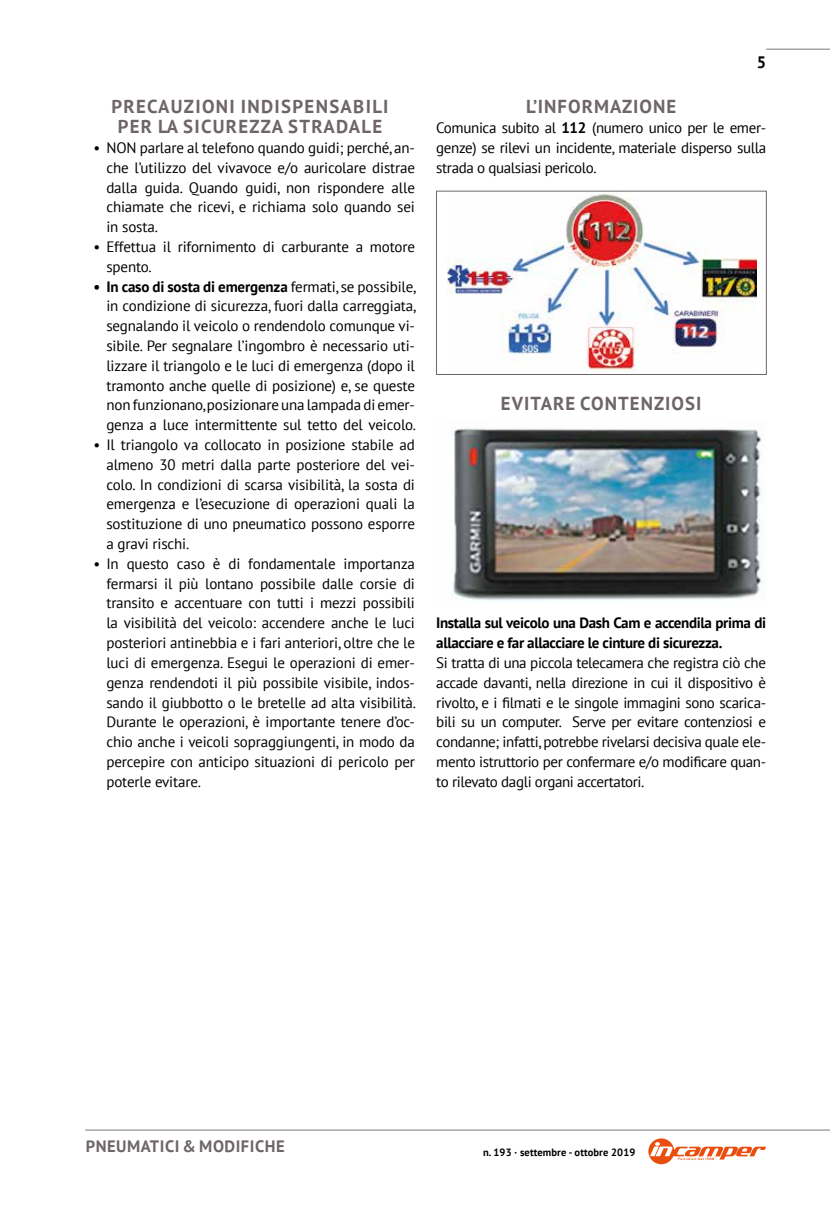
<style>
.page{position:relative;width:830px;height:1212px;background:#fff}
.page>*{position:absolute;margin:0;border:0;box-sizing:border-box;transform-origin:0 0}
.t1{font:700 18.75px/19.8px "PT Sans";letter-spacing:.07em;color:#6e6569;text-align:center}
.t2{font:700 16.5px "PT Sans";letter-spacing:.03em;color:#6e6569}
.t3{font:700 16.5px "PT Sans";color:#000}
.t4{font:15px/19.8px "PT Sans";letter-spacing:-.01em;color:#000;text-align:justify}
.t5{font:700 15px/19.8px "PT Sans";letter-spacing:-.025em;color:#000}
.t6{font:700 10.5px "PT Sans";letter-spacing:.01em;color:#000}
.s1{font-weight:700}
</style>
<div class="page">
<svg style="left:648px;top:1138px;width:26px;height:26px"></svg>
<svg style="left:649px;top:1142px;width:116px;height:18px"></svg>
<hr style="left:85px;top:1129px;width:744px;height:1px;background:#878787">
<hr style="left:765px;top:49px;width:64px;height:1px;background:#878787">
<img style="left:447px;top:194px;width:309px;height:179px">
<div style="left:436px;top:191px;width:330px;height:184px;border:1px solid #6e6569"></div>
<img style="left:452px;top:428px;width:311px;height:172px">
<p class="t1" style="left:111px;top:97px;width:278px">PRECAUZIONI INDISPENSABILI<br>PER LA SICUREZZA STRADALE</p>
<p class="t4" style="left:106px;top:137px;width:310px;text-indent:-13px">• NON parlare al telefono quando guidi; perché, an&shy;che l’utilizzo del vivavoce e/o auricolare distrae dalla guida. Quando guidi, non rispondere alle chiamate che ricevi, e richiama solo quando sei in sosta.</p>
<p class="t4" style="left:106px;top:236px;width:310px;text-indent:-13px">• Effettua il rifornimento di carburante a motore spento.</p>
<p class="t4" style="left:106px;top:276px;width:311px;text-indent:-13px"><span class="s1">• In caso di sosta di emergenza</span> fermati, se possibile, in condizione di sicurezza, fuori dalla carreggiata, segnalando il veicolo o rendendolo comunque vi&shy;sibile. Per segnalare l’ingombro è necessario uti&shy;lizzare il triangolo e le luci di emergenza (dopo il tramonto anche quelle di posizione) e, se queste non funzionano, posizionare una lampada di emer&shy;genza a luce intermittente sul tetto del veicolo.</p>
<p class="t4" style="left:106px;top:434px;width:310px;text-indent:-13px">• Il triangolo va collocato in posizione stabile ad almeno 30 metri dalla parte posteriore del vei&shy;colo. In condizioni di scarsa visibilità, la sosta di emergenza e l’esecuzione di operazioni quali la sostituzione di uno pneumatico possono esporre a gravi rischi.</p>
<p class="t4" style="left:106px;top:553px;width:311px;text-indent:-13px">• In questo caso è di fondamentale importanza fermarsi il più lontano possibile dalle corsie di transito e accentuare con tutti i mezzi possibili la visibilità del veicolo: accendere anche le luci posteriori antinebbia e i fari anteriori, oltre che le luci di emergenza. Esegui le operazioni di emer&shy;genza rendendoti il più possibile visibile, indos&shy;sando il giubbotto o le bretelle ad alta visibilità.<br>Durante le operazioni, è importante tenere d’oc&shy;chio anche i veicoli sopraggiungenti, in modo da percepire con anticipo situazioni di pericolo per poterle evitare.</p>
<p class="t3" style="left:756px;top:51px;width:11px">5</p>
<p class="t1" style="left:526px;top:97px;width:152px">L’INFORMAZIONE</p>
<p class="t4" style="left:436px;top:118px;width:331px">Comunica subito al <span class="s1">112</span> (numero unico per le emer&shy;genze) se rilevi un incidente, materiale disperso sulla strada o qualsiasi pericolo.</p>
<p class="t1" style="left:500px;top:394px;width:202px">EVITARE CONTENZIOSI</p>
<p class="t5" style="left:436px;top:613px;width:331px">Installa sul veicolo una Dash Cam e accendila prima di allacciare e far allacciare le cinture di sicurezza.</p>
<p class="t4" style="left:436px;top:652px;width:331px">Si tratta di una piccola telecamera che registra ciò che accade davanti, nella direzione in cui il dispositivo è rivolto, e i filmati e le singole immagini sono scarica&shy;bili su un computer. Serve per evitare contenziosi e condanne; infatti, potrebbe rivelarsi decisiva quale ele&shy;mento istruttorio per confermare e/o modificare quan&shy;to rilevato dagli organi accertatori.</p>
<p class="t2" style="left:86px;top:1135px;width:200px">PNEUMATICI &amp; MODIFICHE</p>
<p class="t6" style="left:483px;top:1145px;width:154px">n. 193 · settembre - ottobre 2019</p>
</div>
